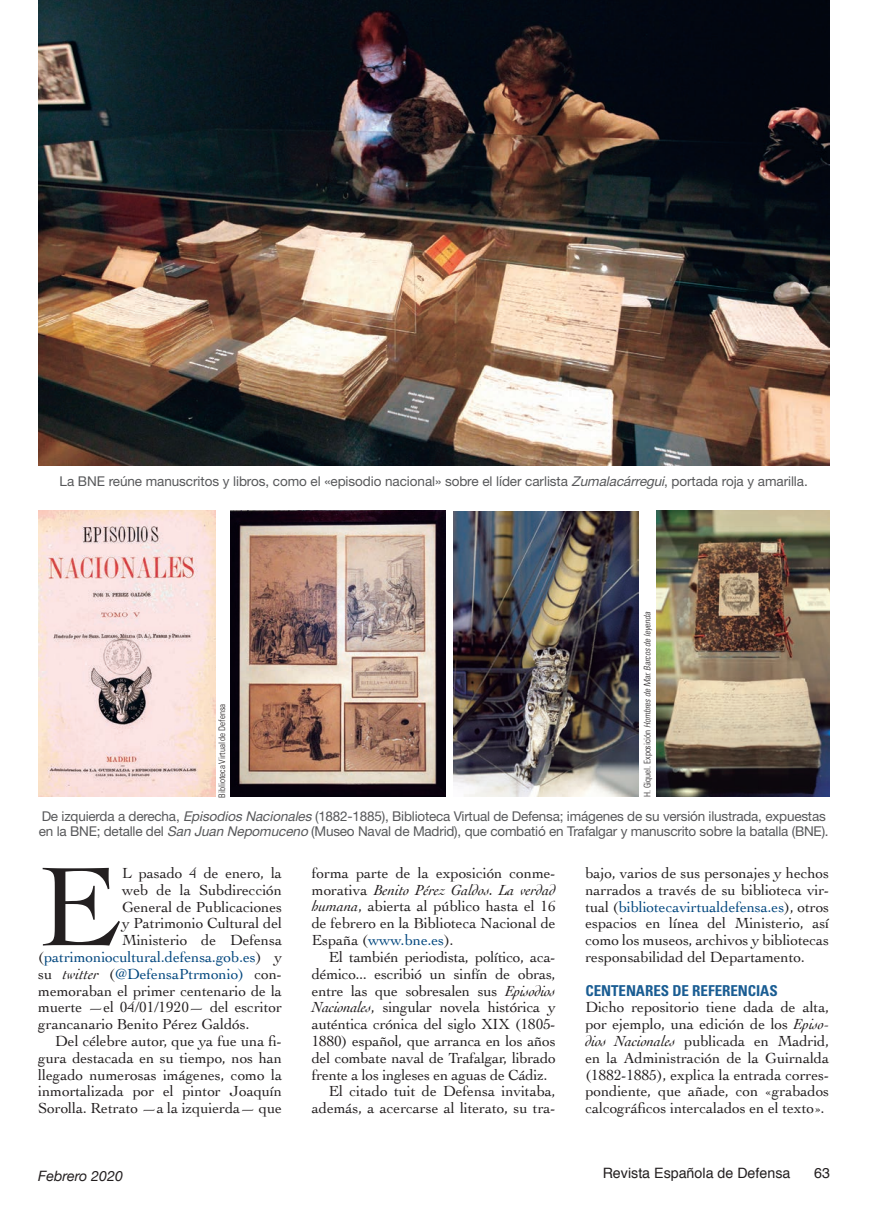
<style>
.page{position:relative;width:893px;height:1217px;background:#fff}
.page>*{position:absolute;margin:0;border:0;box-sizing:border-box;transform-origin:0 0}
.Texto_apoyo{font:118.05px "Cochin";color:#231f20}
.Texto_apoyo-2{font:15.3px/16.8px "Cochin";letter-spacing:-.005em;color:#231f20;text-align:justify}
.Texto_apoyo-3{font:15.3px "Cochin";letter-spacing:-.005em;color:#00467e}
.Ladillo{font:700 condensed 15px "Univers";letter-spacing:-.005em;color:#1a5d93}
.t1{font:14.25px "Helvetica";color:#231f20}
.t2{font:italic 14.25px "Helvetica Neue";color:#231f20}
.Pie_de_foto{font:13.5px/15.8px "Helvetica Neue";letter-spacing:-.015em;color:#57585a}
.Crédito_foto{font:italic 300 condensed 9px "Univers";color:#231f20}
.Crédito_foto-2{font:300 condensed 9px "Univers";letter-spacing:-.005em;color:#231f20}
.s1{font-style:italic}
.s2{font-style:normal}
.s3{color:#00467e}
.s4{color:#231f20}
.s5{font-style:italic;color:#231f20}
</style>
<div class="page">
<img style="left:38px;top:0;width:791px;height:465px">
<img style="left:656px;top:511px;width:173px;height:285px">
<img style="left:231px;top:511px;width:215px;height:285px">
<img style="left:38px;top:511px;width:178px;height:285px">
<img style="left:453px;top:511px;width:185px;height:285px">
<p class="Pie_de_foto" style="left:60px;top:473px;width:750px">La BNE reúne manuscritos y libros, como el «episodio nacional» sobre el líder carlista <span class="s1">Zumalacárregui</span>, portada roja y amarilla.</p>
<p class="Crédito_foto-2" style="left:216px;top:797px;width:95px;rotate:-90deg">Biblioteca Virtual de Defensa</p>
<p class="Crédito_foto" style="left:642px;top:797px;width:189px;rotate:-90deg"><span class="s2">H . G i q u e l . E x p o s i c i ó n</span> HombresdeMar.Barcosdeleyenda</p>
<p class="Pie_de_foto" style="left:39px;top:807px;width:791px">De izquierda a derecha, <span class="s1">Episodios Nacionales</span> (1882-1885), Biblioteca Virtual de Defensa; imágenes de su versión ilustrada, expuestas en la BNE; detalle del <span class="s1">San Juan Nepomuceno</span> (Museo Naval de Madrid), que combatió en Trafalgar y manuscrito sobre la batalla (BNE).</p>
<p class="Texto_apoyo" style="left:38px;top:826px;width:82px">E</p>
<p class="Texto_apoyo-2" style="left:122px;top:863px;width:161px">L pasado 4 de enero, la</p>
<p class="Texto_apoyo-2" style="left:312px;top:863px;width:245px">forma parte de la exposición conme&shy;morativa <span class="s1">Benito Pérez Galdos. La verdad humana</span>, abierta al público hasta el 16 de febrero en la Biblioteca Nacional de España (<span class="s3">www.bne.es</span>).</p>
<p class="Texto_apoyo-2" style="left:312px;top:947px;width:245px;text-indent:17px">El también periodista, político, aca&shy;démico... escribió un sinfín de obras, entre las que sobresalen sus <span class="s1">Episodios Nacionales</span>, singular novela histórica y auténtica crónica del siglo XIX (1805- 1880) español, que arranca en los años del combate naval de Trafalgar, librado frente a los ingleses en aguas de Cádiz.</p>
<p class="Texto_apoyo-2" style="left:312px;top:1082px;width:245px;text-align:right">El citado tuit de Defensa invitaba, además, a acercarse al literato, su tra-</p>
<p class="Texto_apoyo-2" style="left:585px;top:863px;width:245px">bajo, varios de sus personajes y hechos narrados a través de su biblioteca vir&shy;tual (<span class="s3">bibliotecavirtualdefensa.es</span>), otros espacios en línea del Ministerio, así como los museos, archivos y bibliotecas responsabilidad del Departamento.</p>
<p class="Ladillo" style="left:585px;top:980px;width:194px">CENTENARES DE REFERENCIAS</p>
<p class="Texto_apoyo-2" style="left:585px;top:998px;width:245px">Dicho repositorio tiene dada de alta, por ejemplo, una edición de los <span class="s1">Episo&shy;dios Nacionales</span> publicada en Madrid, en la Administración de la Guirnalda (1882-1885), explica la entrada corres&shy;pondiente, que añade, con «grabados calcográficos intercalados en el texto».</p>
<p class="Texto_apoyo-2" style="left:122px;top:880px;width:161px">web de la Subdirección</p>
<p class="Texto_apoyo-2" style="left:122px;top:897px;width:161px">General de Publicaciones</p>
<p class="Texto_apoyo-2" style="left:122px;top:914px;width:161px">y Patrimonio Cultural del</p>
<p class="Texto_apoyo-2" style="left:122px;top:930px;width:161px">Ministerio de Defensa</p>
<p class="Texto_apoyo-3" style="left:38px;top:946px;width:245px"><span class="s4">(</span>patrimoniocultural.defensa.gob.es<span class="s4">) y</span></p>
<p class="Texto_apoyo-3" style="left:38px;top:963px;width:245px"><span class="s4">su</span> <span class="s5">twitter</span> <span class="s4">(</span>@DefensaPtrmonio) <span class="s4">con-</span></p>
<p class="Texto_apoyo-2" style="left:38px;top:981px;width:245px">memoraban el primer centenario de la</p>
<p class="Texto_apoyo-2" style="left:38px;top:998px;width:245px">muerte —el 04/01/1920— del escritor</p>
<p class="Texto_apoyo-2" style="left:38px;top:1014px;width:213px">grancanario Benito Pérez Galdós.</p>
<p class="Texto_apoyo-2" style="left:38px;top:1031px;width:245px;text-indent:17px">Del célebre autor, que ya fue una fi&shy;gura destacada en su tiempo, nos han llegado numerosas imágenes, como la inmortalizada por el pintor Joaquín Sorolla. Retrato —a la izquierda— que</p>
<p class="t2" style="left:38px;top:1165px;width:86px">Febrero 2020</p>
<p class="t1" style="left:603px;top:1161px;width:189px">Revista Española de Defensa</p>
<p class="t1" style="left:814px;top:1161px;width:17px">63</p>
</div>
